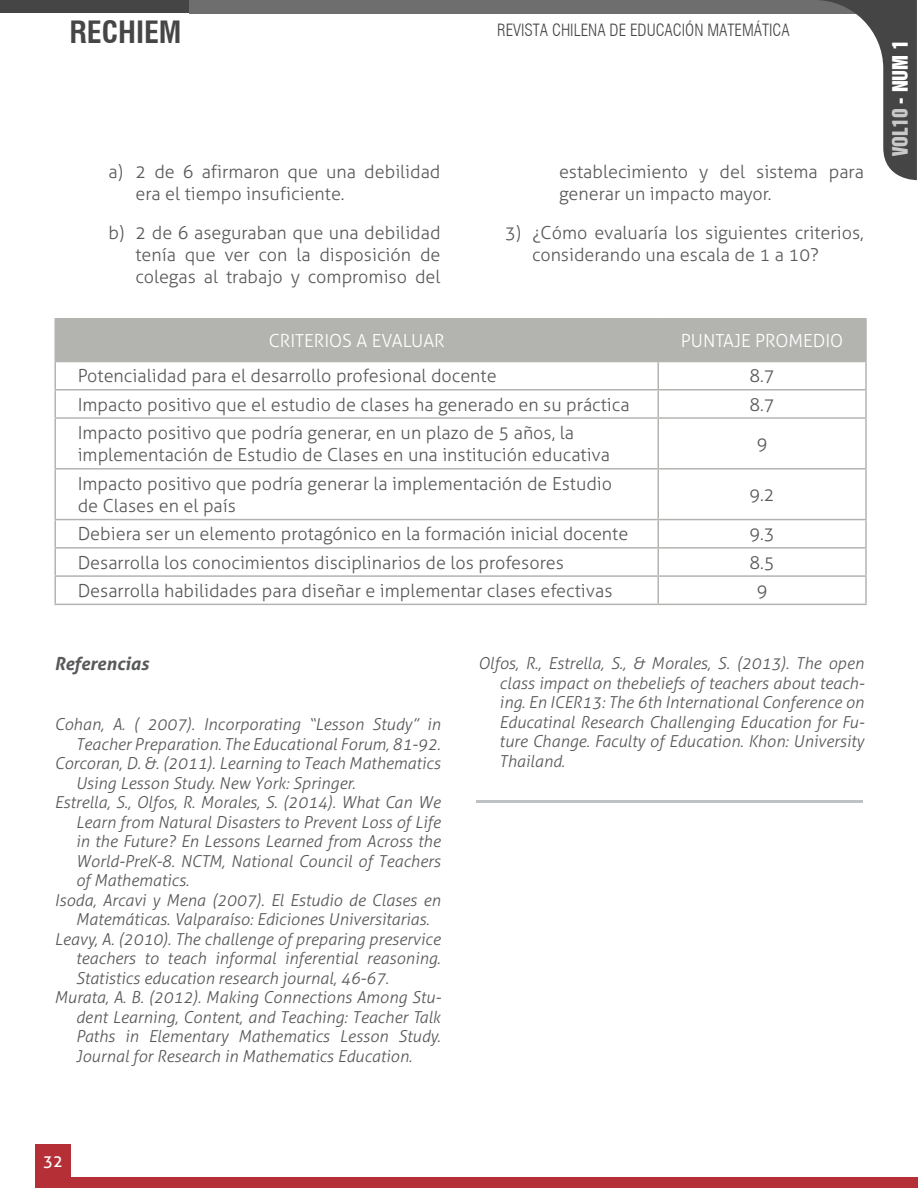
<style>
.page{position:relative;width:918px;height:1188px;background:#fff}
.page>*{position:absolute;margin:0;border:0;box-sizing:border-box;transform-origin:0 0}
.t1{font:700 condensed 30px "Swiss 721 BT";color:#464646}
.t2{font:19.5px "Swiss 921 BT Regular A";color:#c9c9c9}
.t3{font:300 18px/21.6px "Aller";color:#58595b}
.t4{font:300 18px "Aller";color:#fff}
.t5{font:italic 700 18px "Aller";color:#58595b}
.t6{font:italic 300 16.5px/19.5px "Aller";color:#58595b;text-align:justify}
.t7{font:300 condensed 16.5px "Swiss 721 BT";color:#464646}
.t8{font:16.5px "Aller";color:#fff}
.s1{color:#fff}
</style>
<div class="page">
<div style="left:35px;top:1178px;width:883px;height:10px;background:#b53036"></div>
<div style="left:35px;top:1144px;width:36px;height:34px;background:#b53036"></div>
<div style="left:189px;top:0;width:690px;height:13px;background:#6e6e6e"></div>
<svg style="left:815px;top:0;width:102px;height:181px"></svg>
<div style="left:0;top:0;width:189px;height:13px;background:#454545"></div>
<div style="left:56px;top:320px;width:809px;height:41px;background:#b3b3b0"></div>
<hr style="left:54px;top:318px;width:604px;height:2px;background:#b3b3b0">
<hr style="left:54px;top:320px;width:2px;height:41px;background:#b3b3b0">
<hr style="left:54px;top:391px;width:2px;height:26px;background:#b3b3b0">
<hr style="left:54px;top:361px;width:604px;height:1px;background:#b3b3b0">
<hr style="left:54px;top:362px;width:2px;height:27px;background:#b3b3b0">
<hr style="left:658px;top:361px;width:209px;height:1px;background:#b3b3b0">
<hr style="left:54px;top:389px;width:604px;height:2px;background:#b3b3b0">
<hr style="left:658px;top:389px;width:209px;height:2px;background:#b3b3b0">
<hr style="left:54px;top:417px;width:604px;height:2px;background:#b3b3b0">
<hr style="left:54px;top:419px;width:2px;height:49px;background:#b3b3b0">
<hr style="left:658px;top:417px;width:209px;height:2px;background:#b3b3b0">
<hr style="left:54px;top:468px;width:604px;height:2px;background:#b3b3b0">
<hr style="left:54px;top:470px;width:2px;height:49px;background:#b3b3b0">
<hr style="left:658px;top:468px;width:209px;height:2px;background:#b3b3b0">
<hr style="left:54px;top:519px;width:604px;height:1px;background:#b3b3b0">
<hr style="left:54px;top:520px;width:2px;height:27px;background:#b3b3b0">
<hr style="left:658px;top:519px;width:209px;height:1px;background:#b3b3b0">
<hr style="left:54px;top:577px;width:2px;height:27px;background:#b3b3b0">
<hr style="left:54px;top:604px;width:604px;height:1px;background:#b3b3b0">
<hr style="left:54px;top:547px;width:604px;height:2px;background:#b3b3b0">
<hr style="left:54px;top:549px;width:2px;height:26px;background:#b3b3b0">
<hr style="left:658px;top:547px;width:209px;height:2px;background:#b3b3b0">
<hr style="left:54px;top:575px;width:604px;height:2px;background:#b3b3b0">
<hr style="left:658px;top:575px;width:209px;height:2px;background:#b3b3b0">
<hr style="left:658px;top:318px;width:209px;height:2px;background:#b3b3b0">
<hr style="left:657px;top:320px;width:2px;height:41px;background:#b3b3b0">
<hr style="left:865px;top:320px;width:2px;height:41px;background:#b3b3b0">
<hr style="left:657px;top:362px;width:2px;height:27px;background:#b3b3b0">
<hr style="left:865px;top:362px;width:2px;height:27px;background:#b3b3b0">
<hr style="left:657px;top:391px;width:2px;height:26px;background:#b3b3b0">
<hr style="left:865px;top:391px;width:2px;height:26px;background:#b3b3b0">
<hr style="left:657px;top:419px;width:2px;height:49px;background:#b3b3b0">
<hr style="left:865px;top:419px;width:2px;height:49px;background:#b3b3b0">
<hr style="left:657px;top:470px;width:2px;height:49px;background:#b3b3b0">
<hr style="left:865px;top:470px;width:2px;height:49px;background:#b3b3b0">
<hr style="left:657px;top:520px;width:2px;height:27px;background:#b3b3b0">
<hr style="left:865px;top:520px;width:2px;height:27px;background:#b3b3b0">
<hr style="left:657px;top:549px;width:2px;height:26px;background:#b3b3b0">
<hr style="left:865px;top:549px;width:2px;height:26px;background:#b3b3b0">
<hr style="left:657px;top:577px;width:2px;height:27px;background:#b3b3b0">
<hr style="left:865px;top:577px;width:2px;height:27px;background:#b3b3b0">
<hr style="left:658px;top:604px;width:209px;height:1px;background:#b3b3b0">
<hr style="left:477px;top:800px;width:386px;height:3px;background:#bfc2c4">
<h1 class="t1" style="left:70px;top:14px;width:114px">RECHIEM</h1>
<p class="t7" style="left:497px;top:20px;width:294px">REVISTA CHILENA DE EDUCACIÓN MATEMÁTICA</p>
<p class="t3" style="left:135px;top:161px;width:306px;text-indent:-27px">a) 2 de 6 afirmaron que una debilidad era el tiempo insuficiente.</p>
<p class="t3" style="left:135px;top:222px;width:307px;text-align:justify;text-indent:-27px">b) 2 de 6 aseguraban que una debilidad tenía que ver con la disposición de colegas al trabajo y compromiso del</p>
<p class="t3" style="left:559px;top:161px;width:306px">establecimiento y del sistema para generar un impacto mayor.</p>
<p class="t3" style="left:532px;top:222px;width:333px;text-indent:-27px">3) ¿Cómo evaluaría los siguientes criterios, considerando una escala de 1 a 10?</p>
<p class="t4" style="left:269px;top:330px;width:178px">CRITERIOS A EVALUAR</p>
<p class="t4" style="left:681px;top:330px;width:164px">PUNTAJE PROMEDIO</p>
<p class="t3" style="left:78px;top:365px;width:420px">Potencialidad para el desarrollo profesional docente</p>
<p class="t3" style="left:749px;top:365px;width:27px">8.7</p>
<p class="t3" style="left:78px;top:394px;width:554px">Impacto positivo que el estudio de clases ha generado en su práctica</p>
<p class="t3" style="left:749px;top:394px;width:27px">8.7</p>
<p class="t3" style="left:78px;top:421px;width:534px;line-height:22.5px">Impacto positivo que podría generar, en un plazo de 5 años, la implementación de Estudio de Clases en una institución educativa</p>
<p class="t3" style="left:757px;top:433px;width:12px">9</p>
<p class="t3" style="left:78px;top:472px;width:536px;line-height:22.5px">Impacto positivo que podría generar la implementación de Estudio de Clases en el país</p>
<p class="t3" style="left:749px;top:484px;width:27px">9.2</p>
<p class="t3" style="left:78px;top:523px;width:552px">Debiera ser un elemento protagónico en la formación inicial docente</p>
<p class="t3" style="left:749px;top:523px;width:27px">9.3</p>
<p class="t3" style="left:78px;top:552px;width:488px">Desarrolla los conocimientos disciplinarios de los profesores</p>
<p class="t3" style="left:749px;top:552px;width:27px">8.5</p>
<p class="t3" style="left:78px;top:580px;width:536px">Desarrolla habilidades para diseñar e implementar clases efectivas</p>
<p class="t3" style="left:757px;top:580px;width:12px">9</p>
<p class="t5" style="left:54px;top:653px;width:96px">Referencias</p>
<p class="t6" style="left:54px;top:715px;width:387px">Cohan, A. ( 2007). Incorporating “Lesson Study” in</p>
<p class="t6" style="left:76px;top:734px;width:366px">Teacher Preparation. The Educational Forum, 81-92.</p>
<p class="t6" style="left:54px;top:754px;width:388px">Corcoran, D. &amp;. (2011). Learning to Teach Mathematics</p>
<p class="t6" style="left:76px;top:773px;width:281px">Using Lesson Study. New York: Springer.</p>
<p class="t6" style="left:54px;top:793px;width:388px">Estrella, S., Olfos, R. Morales, S. (2014). What Can We</p>
<p class="t6" style="left:76px;top:812px;width:366px">Learn from Natural Disasters to Prevent Loss of Life</p>
<p class="t6" style="left:76px;top:832px;width:366px">in the Future? En Lessons Learned from Across the</p>
<p class="t6" style="left:76px;top:851px;width:366px">World-PreK-8. NCTM, National Council of Teachers</p>
<p class="t6" style="left:76px;top:871px;width:115px">of Mathematics.</p>
<p class="t6" style="left:54px;top:890px;width:388px">Isoda, Arcavi y Mena (2007). El Estudio de Clases en</p>
<p class="t6" style="left:76px;top:910px;width:355px">Matemáticas. Valparaíso: Ediciones Universitarias.</p>
<p class="t6" style="left:54px;top:929px;width:388px">Leavy, A. (2010). The challenge of preparing preservice</p>
<p class="t6" style="left:76px;top:949px;width:366px">teachers to teach informal inferential reasoning.</p>
<p class="t6" style="left:76px;top:968px;width:315px">Statistics education research journal, 46-67.</p>
<p class="t6" style="left:54px;top:988px;width:388px">Murata, A. B. (2012). Making Connections Among Stu-</p>
<p class="t6" style="left:76px;top:1007px;width:366px">dent Learning, Content, and Teaching: Teacher Talk</p>
<p class="t6" style="left:76px;top:1027px;width:366px">Paths in Elementary Mathematics Lesson Study.</p>
<p class="t6" style="left:76px;top:1046px;width:338px">Journal for Research in Mathematics Education.</p>
<p class="t6" style="left:499px;top:654px;width:367px;text-indent:-21px">Olfos, R., Estrella, S., &amp; Morales, S. (2013). The open class impact on thebeliefs of teachers about teach&shy;ing. En ICER13: The 6th International Conference on Educatinal Research Challenging Education for Fu&shy;ture Change. Faculty of Education. Khon: University Thailand.</p>
<p class="t2" style="left:887px;top:156px;width:118px;rotate:-90deg">VOL10 <span class="s1">- NUM 1</span></p>
<p class="t8" style="left:43px;top:1151px;width:21px">32</p>
</div>
